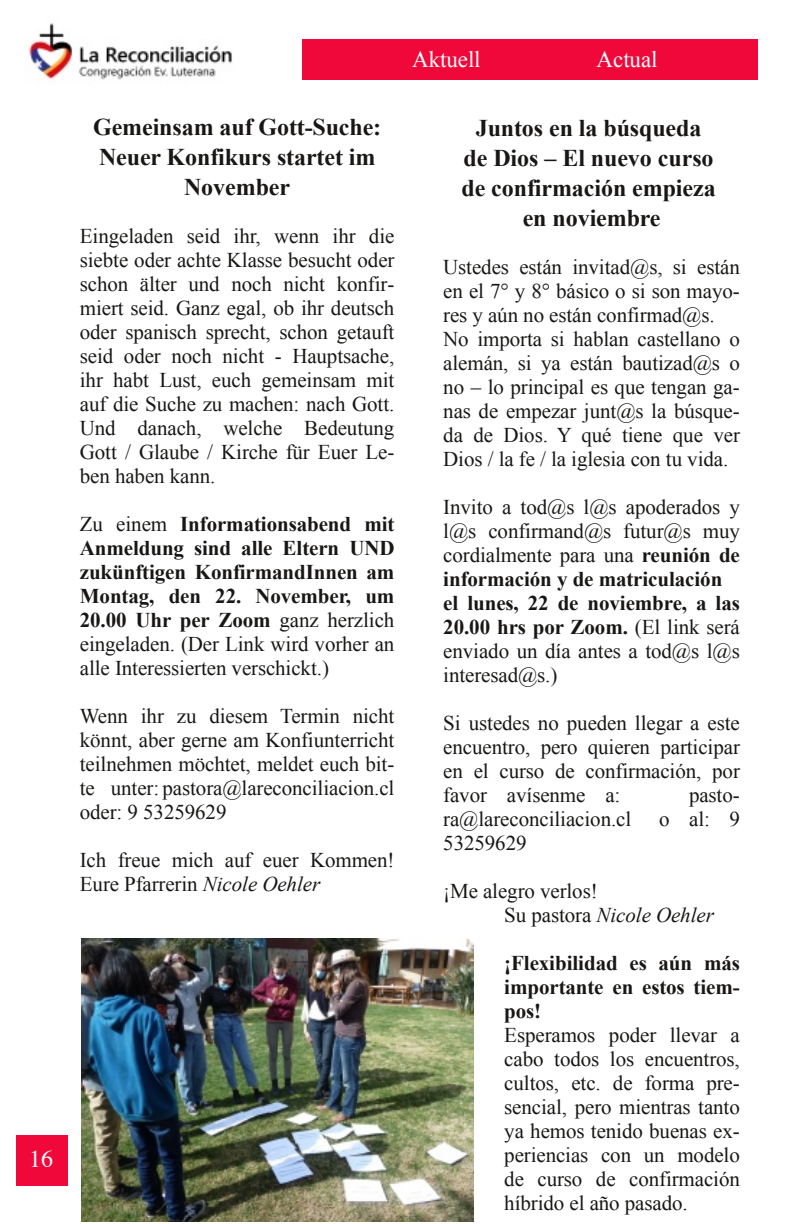
<style>
.page{position:relative;width:792px;height:1224px;background:#fff}
.page>*{position:absolute;margin:0;border:0;box-sizing:border-box;transform-origin:0 0}
.t1{font:700 24px/30px "Times New Roman";color:#181715;text-align:center}
.t2{font:24px "Times";color:#fff}
.t3{font:23px "Times New Roman";letter-spacing:-.005em;color:#fff}
.t4{font:21px/24px "Times New Roman";letter-spacing:-.005em;color:#181715;text-align:justify}
.t5{font:700 21px/24px "Times New Roman";letter-spacing:-.005em;color:#181715;text-align:justify}
.s1{font-weight:400}
.s2{font-style:italic}
.s3{font-weight:700}
</style>
<div class="page">
<div style="left:302px;top:39px;width:456px;height:40px;background:#f0083a"></div>
<img style="left:29px;top:23px;width:203px;height:57px">
<div style="left:16px;top:1135px;width:51px;height:50px;background:#f0083a"></div>
<img style="left:82px;top:939px;width:392px;height:283px">
<p class="t2" style="left:29px;top:1149px;width:25px">16</p>
<p class="t3" style="left:412px;top:47px;width:70px">Aktuell</p>
<p class="t3" style="left:597px;top:47px;width:62px">Actual</p>
<p class="t1" style="left:93px;top:112px;width:290px">Gemeinsam auf Gott-Suche:<br>Neuer Konfikurs startet im<br>November</p>
<p class="t4" style="left:80px;top:224px;width:316px">Eingeladen seid ihr, wenn ihr die siebte oder achte Klasse besucht oder schon älter und noch nicht konfir&shy;miert seid. Ganz egal, ob ihr deutsch oder spanisch sprecht, schon getauft seid oder noch nicht - Hauptsache, ihr habt Lust, euch gemeinsam mit auf die Suche zu machen: nach Gott.<br>Und danach, welche Bedeutung Gott / Glaube / Kirche für Euer Le&shy;ben haben kann.</p>
<p class="t5" style="left:80px;top:512px;width:316px"><span class="s1">Zu einem</span> Informationsabend mit Anmeldung sind alle Eltern UND zukünftigen KonfirmandInnen am Montag, den 22. November, um 20.00 Uhr per Zoom <span class="s1">ganz herzlich eingeladen. (Der Link wird vorher an alle Interessierten verschickt.)</span></p>
<p class="t4" style="left:80px;top:704px;width:316px">Wenn ihr zu diesem Termin nicht könnt, aber gerne am Konfiunterricht teilnehmen möchtet, meldet euch bit&shy;te unter: pastora@lareconciliacion.cl oder: 9 53259629</p>
<p class="t4" style="left:80px;top:848px;width:316px">Ich freue mich auf euer Kommen!<br>Eure Pfarrerin <span class="s2">Nicole Oehler</span></p>
<p class="t1" style="left:461px;top:112px;width:256px">Juntos en la búsqueda de Dios – El nuevo curso de confirmación empieza en noviembre</p>
<p class="t4" style="left:443px;top:254px;width:298px;text-align:left">Ustedes están invitad@s, si están en el 7° y 8° básico o si son mayo&shy;res y aún no están confirmad@s.<br>No importa si hablan castellano o alemán, si ya están bautizad@s o no – lo principal es que tengan ga&shy;nas de empezar junt@s la búsque&shy;da de Dios. Y qué tiene que ver<br>Dios / la fe / la iglesia con tu vida.</p>
<p class="t4" style="left:443px;top:494px;width:298px;text-align:left">Invito a tod@s l@s apoderados y l@s confirmand@s futur@s muy cordialmente para una <span class="s3">reunión de información y de matriculación el lunes, 22 de noviembre, a las<br>20.00 hrs por Zoom.</span> (El link será enviado un día antes a tod@s l@s interesad@s.)</p>
<p class="t4" style="left:443px;top:710px;width:298px">Si ustedes no pueden llegar a este encuentro, pero quieren participar en el curso de confirmación, por favor avísenme a:</p>
<p class="t4" style="left:689px;top:782px;width:52px">pasto-</p>
<p class="t4" style="left:443px;top:806px;width:190px">ra@lareconciliacion.cl</p>
<p class="t4" style="left:659px;top:806px;width:82px">o al: 9</p>
<p class="t4" style="left:443px;top:830px;width:85px">53259629</p>
<p class="t4" style="left:504px;top:878px;width:211px;text-indent:-61px">¡Me alegro verlos!<br>Su pastora <span class="s2">Nicole Oehler</span></p>
<p class="t5" style="left:504px;top:950px;width:237px">¡Flexibilidad es aún más importante en estos tiem&shy;pos!</p>
<p class="t4" style="left:504px;top:1022px;width:237px">Esperamos poder llevar a cabo todos los encuentros, cultos, etc. de forma pre&shy;sencial, pero mientras tanto ya hemos tenido buenas ex&shy;periencias con un modelo de curso de confirmación híbrido el año pasado.</p>
</div>
